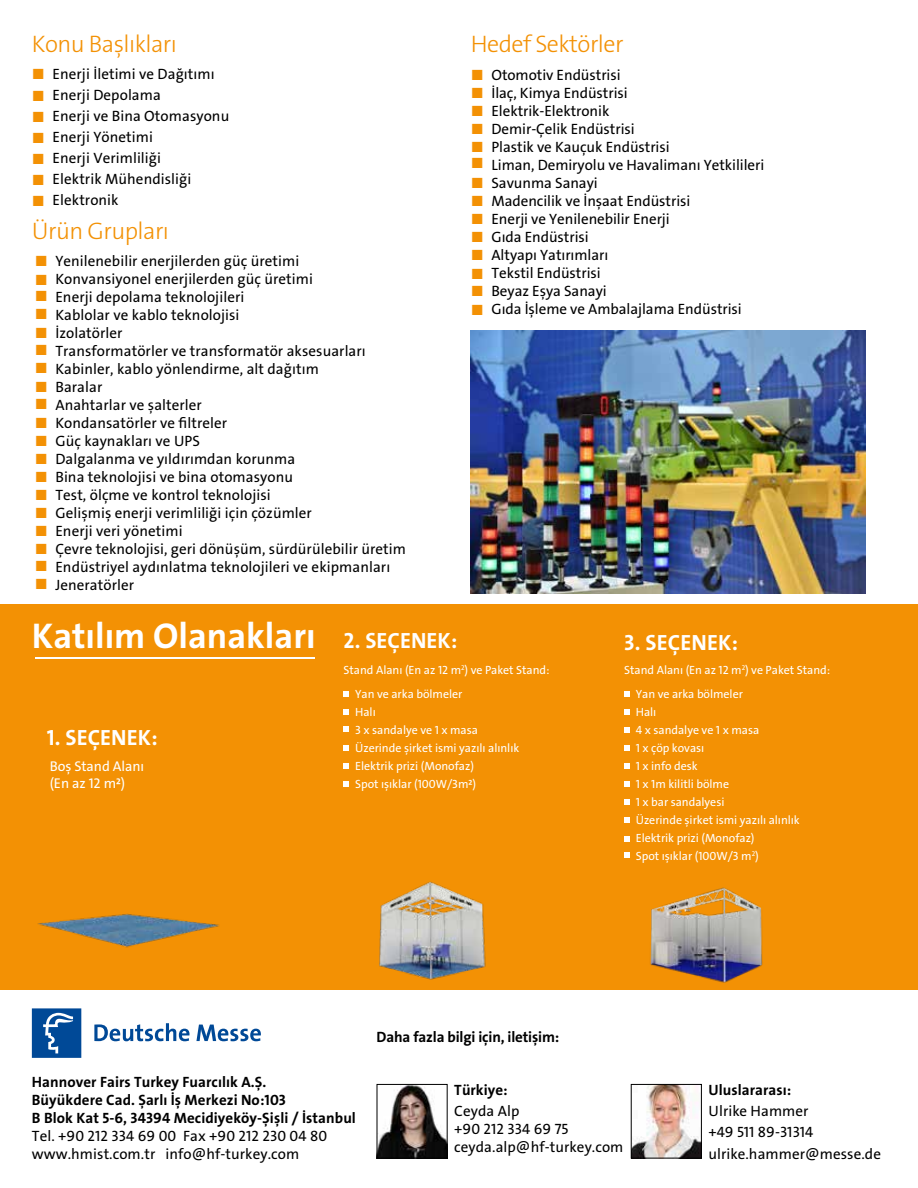
<style>
.page{position:relative;width:918px;height:1188px;background:#fff}
.page>*{position:absolute;margin:0;border:0;box-sizing:border-box;transform-origin:0 0}
.t1{font:36px "The Sans LP7 Bld";color:#fff}
.t2{font:24px "The Sans LP3 Lig";letter-spacing:-.025em;color:#f39104}
.t3{font:22.2px "The Sans LP7 Bld";letter-spacing:.005em;color:#fff}
.t4{font:15px/18px "The Sans LP5 Plain";letter-spacing:.005em;color:#000}
.t5{font:15px/18px "The Sans LP7 Bld";letter-spacing:.005em;color:#000}
.t6{font:15px/18.1px "The Sans LP5 Plain";color:#f39104}
.t7{font:14.25px/17px "The Sans LP5 Plain";letter-spacing:-.005em;color:#fff}
.t8{font:12px/18px "The Sans LP5 Plain";letter-spacing:-.005em;color:#fff}
.s1{color:#f39104}
</style>
<div class="page">
<div style="left:0;top:605px;width:918px;height:385px;background:#f39104"></div>
<img style="left:379px;top:1086px;width:67px;height:71px">
<svg style="left:94px;top:1023px;width:96px;height:18px"></svg>
<svg style="left:196px;top:1025px;width:65px;height:16px"></svg>
<svg style="left:32px;top:1008px;width:49px;height:50px"></svg>
<div style="left:377px;top:1084px;width:71px;height:75px;border:1px solid #000"></div>
<img style="left:633px;top:1086px;width:67px;height:71px">
<div style="left:631px;top:1084px;width:71px;height:75px;border:1px solid #000"></div>
<img style="left:471px;top:330px;width:395px;height:264px">
<img style="left:37px;top:913px;width:182px;height:35px">
<img style="left:379px;top:881px;width:107px;height:99px">
<img style="left:650px;top:887px;width:113px;height:96px">
<hr style="left:35px;top:657px;width:280px;height:2px;background:#fff">
<svg style="left:344px;top:691px;width:5px;height:5px"></svg>
<svg style="left:344px;top:709px;width:5px;height:6px"></svg>
<svg style="left:344px;top:726px;width:5px;height:6px"></svg>
<svg style="left:344px;top:745px;width:5px;height:5px"></svg>
<svg style="left:344px;top:763px;width:5px;height:5px"></svg>
<svg style="left:344px;top:781px;width:5px;height:6px"></svg>
<svg style="left:624px;top:691px;width:6px;height:6px"></svg>
<svg style="left:624px;top:709px;width:6px;height:5px"></svg>
<svg style="left:624px;top:727px;width:6px;height:5px"></svg>
<svg style="left:624px;top:745px;width:6px;height:6px"></svg>
<svg style="left:624px;top:763px;width:6px;height:6px"></svg>
<svg style="left:624px;top:781px;width:6px;height:6px"></svg>
<svg style="left:624px;top:799px;width:6px;height:6px"></svg>
<svg style="left:624px;top:817px;width:6px;height:6px"></svg>
<svg style="left:624px;top:836px;width:6px;height:5px"></svg>
<svg style="left:624px;top:853px;width:6px;height:5px"></svg>
<h2 class="t2" style="left:32px;top:29px;width:147px">Konu Başlıkları</h2>
<p class="t4" style="left:53px;top:64px;width:178px;line-height:21px;text-indent:-21px"><span class="s1">■</span> Enerji İletimi ve Dağıtımı<br>Enerji Depolama<br>Enerji ve Bina Otomasyonu<br>Enerji Yönetimi<br>Enerji Verimliliği<br>Elektrik Mühendisliği<br>Elektronik</p>
<p class="t6" style="left:32px;top:85px;width:15px;line-height:21px;text-align:justify">■ ■ ■ ■ ■ ■</p>
<h2 class="t2" style="left:32px;top:215px;width:139px">Ürün Grupları</h2>
<p class="t6" style="left:35px;top:252px;width:15px;line-height:18.9px">■ ■</p>
<p class="t6" style="left:35px;top:287px;width:15px;text-align:justify">■ ■ ■ ■ ■ ■</p>
<p class="t6" style="left:35px;top:395px;width:15px;text-align:justify">■ ■ ■ ■ ■ ■ ■ ■ ■</p>
<p class="t6" style="left:35px;top:557px;width:15px">■ ■</p>
<p class="t4" style="left:55px;top:252px;width:352px">Yenilenebilir enerjilerden güç üretimi<br>Konvansiyonel enerjilerden güç üretimi<br>Enerji depolama teknolojileri<br>Kablolar ve kablo teknolojisi<br>İzolatörler<br>Transformatörler ve transformatör aksesuarları Kabinler, kablo yönlendirme, alt dağıtım<br>Baralar<br>Anahtarlar ve şalterler<br>Kondansatörler ve filtreler<br>Güç kaynakları ve UPS<br>Dalgalanma ve yıldırımdan korunma<br>Bina teknolojisi ve bina otomasyonu<br>Test, ölçme ve kontrol teknolojisi<br>Gelişmiş enerji verimliliği için çözümler<br>Enerji veri yönetimi<br>Çevre teknolojisi, geri dönüşüm, sürdürülebilir üretim Endüstriyel aydınlatma teknolojileri ve ekipmanları Jeneratörler</p>
<h2 class="t2" style="left:471px;top:29px;width:154px">Hedef Sektörler</h2>
<p class="t6" style="left:471px;top:66px;width:15px;line-height:17.5px">■ ■</p>
<p class="t6" style="left:471px;top:120px;width:15px">■</p>
<p class="t4" style="left:491px;top:66px;width:274px">Otomotiv Endüstrisi<br>İlaç, Kimya Endüstrisi<br>Elektrik-Elektronik<br>Demir-Çelik Endüstrisi<br>Plastik ve Kauçuk Endüstrisi<br>Liman, Demiryolu ve Havalimanı Yetkilileri<br>Savunma Sanayi<br>Madencilik ve İnşaat Endüstrisi<br>Enerji ve Yenilenebilir Enerji<br>Gıda Endüstrisi<br>Altyapı Yatırımları<br>Tekstil Endüstrisi<br>Beyaz Eşya Sanayi<br>Gıda İşleme ve Ambalajlama Endüstrisi</p>
<p class="t6" style="left:471px;top:102px;width:15px">■</p>
<p class="t6" style="left:471px;top:139px;width:15px;line-height:16.2px">■ ■</p>
<p class="t6" style="left:471px;top:174px;width:15px;text-align:justify">■ ■ ■ ■ ■ ■</p>
<p class="t6" style="left:471px;top:282px;width:15px">■ ■</p>
<h1 class="t1" style="left:32px;top:613px;width:285px">Katılım Olanakları</h1>
<h3 class="t3" style="left:47px;top:723px;width:112px">1. SEÇENEK:</h3>
<p class="t7" style="left:50px;top:758px;width:96px">Boş Stand Alanı (En az 12 m²)</p>
<h3 class="t3" style="left:344px;top:626px;width:115px">2. SEÇENEK:</h3>
<h3 class="t3" style="left:624px;top:628px;width:115px">3. SEÇENEK:</h3>
<p class="t8" style="left:355px;top:685px;width:166px">Yan ve arka bölmeler<br>Halı<br>3 x sandalye ve 1 x masa<br>Üzerinde şirket ismi yazılı alınlık<br>Elektrik prizi (Monofaz)<br>Spot ışıklar (100W/3m²)</p>
<p class="t8" style="left:344px;top:661px;width:208px">Stand Alanı (En az 12 m<sup>2</sup>) ve Paket Stand:</p>
<p class="t8" style="left:636px;top:658px;width:196px;line-height:24px;text-indent:-12px">Stand Alanı (En az 12 m<sup>2</sup>) ve Paket Stand:<br>Yan ve arka bölmeler</p>
<p class="t8" style="left:636px;top:703px;width:166px">Halı<br>4 x sandalye ve 1 x masa<br>1 x çöp kovası<br>1 x info desk<br>1 x 1m kilitli bölme<br>1 x bar sandalyesi<br>Üzerinde şirket ismi yazılı alınlık<br>Elektrik prizi (Monofaz)<br>Spot ışıklar (100W/3 m<sup>2</sup>)</p>
<p class="t5" style="left:377px;top:1028px;width:184px">Daha fazla bilgi için, iletişim:</p>
<p class="t5" style="left:32px;top:1073px;width:326px">Hannover Fairs Turkey Fuarcılık A.Ş.<br>Büyükdere Cad. Şarlı İş Merkezi No:103<br>B Blok Kat 5-6, 34394 Mecidiyeköy-Şişli / İstanbul</p>
<p class="t4" style="left:32px;top:1127px;width:297px">Tel. +90 212 334 69 00 Fax +90 212 230 04 80 www.hmist.com.tr info@hf-turkey.com</p>
<p class="t5" style="left:454px;top:1081px;width:55px">Türkiye:</p>
<p class="t4" style="left:454px;top:1102px;width:171px">Ceyda Alp<br>+90 212 334 69 75 ceyda.alp@hf-turkey.com</p>
<p class="t5" style="left:709px;top:1081px;width:84px">Uluslararası:</p>
<p class="t4" style="left:709px;top:1100px;width:174px;line-height:21.3px">Ulrike Hammer<br>+49 511 89-31314 ulrike.hammer@messe.de</p>
</div>
